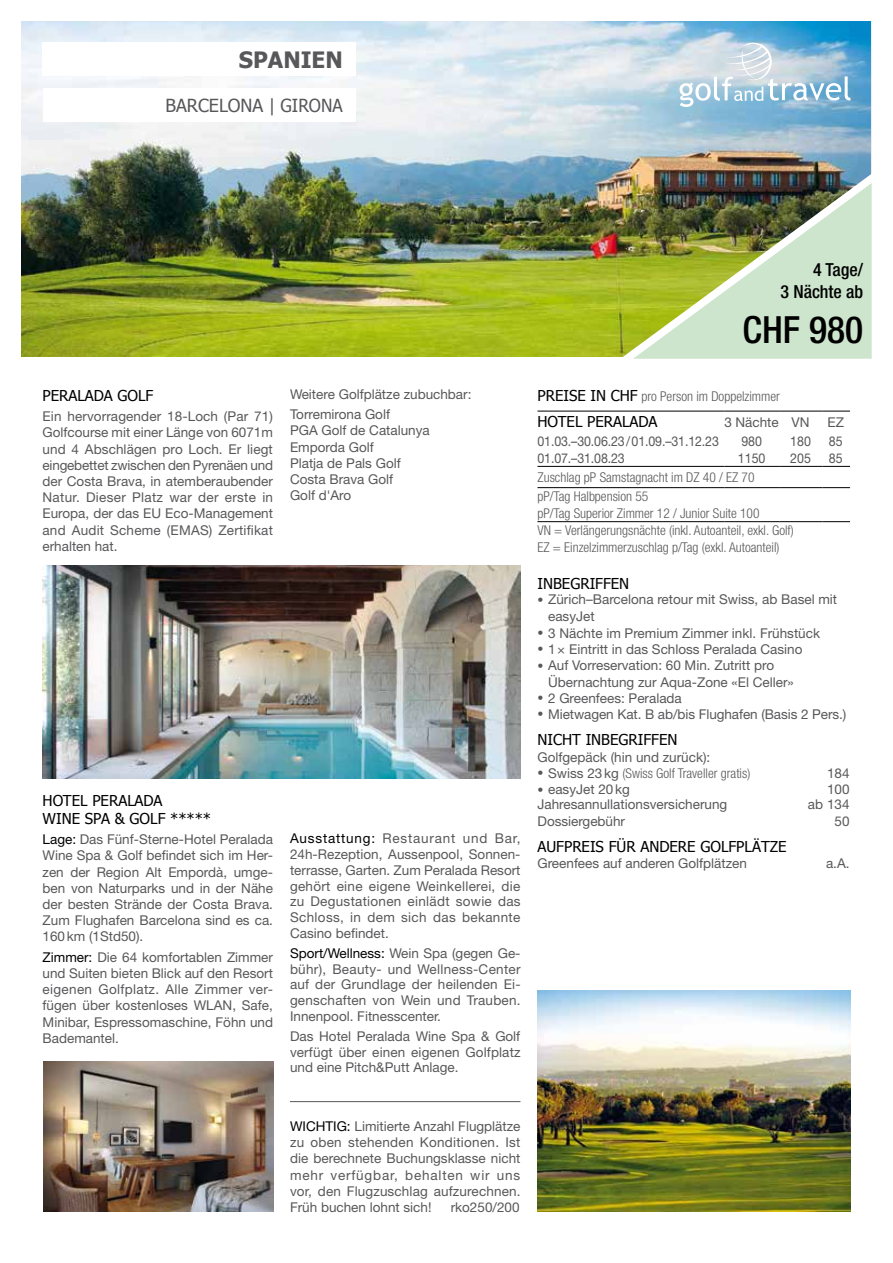
<style>
.page{position:relative;width:893px;height:1263px;background:#fff}
.page>*{position:absolute;margin:0;border:0;box-sizing:border-box;transform-origin:0 0}
.t1{font:500 condensed 37.5px "Helvetica Neue LT Pro";color:#000}
.t2{font:700 22.5px "Tahoma";color:#58585a}
.t3{font:18px "Tahoma";color:#58585a}
.t4{font:500 condensed 18px/21.6px "Helvetica Neue LT Pro";color:#000;text-align:right}
.t5{font:15px/18px "Tahoma";color:#000}
.t6{font:13.5px/16.2px "Helvetica Neue LT Pro";color:#58585a;text-align:justify}
.t7{font:300 condensed 13.5px/19.5px "Helvetica Neue LT Pro";color:#58585a}
.t8{font:13.5px "Helvetica Neue LT Pro";color:#58585a;scale:.92 1}
.s1{color:#000}
.s2{font-family:"Tahoma";font-weight:400;font-stretch:normal;font-size:15px;color:#000}
.s3{font-size:12px}
.s4{font-weight:400;font-stretch:normal;font-size:12px}
.s5{font-weight:400;font-stretch:normal}
</style>
<div class="page">
<img style="left:21px;top:21px;width:850px;height:336px">
<img style="left:43px;top:566px;width:477px;height:212px">
<img style="left:43px;top:1061px;width:231px;height:151px">
<svg style="left:679px;top:43px;width:171px;height:63px;background:#b5d0e0"></svg>
<img style="left:611px;top:161px;width:261px;height:198px">
<hr style="left:537px;top:411px;width:188px;height:1px;background:#000">
<hr style="left:725px;top:411px;width:55px;height:1px;background:#000">
<hr style="left:780px;top:411px;width:42px;height:1px;background:#000">
<svg style="left:822px;top:411px;width:28px;height:1px"></svg>
<hr style="left:537px;top:466px;width:188px;height:1px;background:#000">
<hr style="left:725px;top:466px;width:55px;height:1px;background:#000">
<hr style="left:780px;top:466px;width:42px;height:1px;background:#000">
<svg style="left:822px;top:466px;width:28px;height:1px"></svg>
<hr style="left:537px;top:487px;width:188px;height:1px;background:#000">
<hr style="left:725px;top:487px;width:55px;height:1px;background:#000">
<hr style="left:780px;top:487px;width:42px;height:1px;background:#000">
<svg style="left:822px;top:487px;width:28px;height:1px"></svg>
<hr style="left:537px;top:521px;width:188px;height:1px;background:#000">
<hr style="left:725px;top:521px;width:55px;height:1px;background:#000">
<hr style="left:780px;top:521px;width:42px;height:1px;background:#000">
<svg style="left:822px;top:521px;width:28px;height:1px"></svg>
<hr style="left:290px;top:1101px;width:230px;height:1px;background:#58585a">
<div style="left:42px;top:43px;width:313px;height:33px;background:#fff"></div>
<div style="left:43px;top:89px;width:312px;height:33px;background:#fff"></div>
<img style="left:537px;top:990px;width:313px;height:222px">
<h2 class="t2" style="left:239px;top:44px;width:105px">SPANIEN</h2>
<h3 class="t3" style="left:165px;top:94px;width:179px">BARCELONA | GIRONA</h3>
<h3 class="t4" style="left:780px;top:259px;width:84px">4 Tage/<br>3 Nächte ab</h3>
<h1 class="t1" style="left:742px;top:307px;width:122px">CHF 980</h1>
<p class="t5" style="left:43px;top:385px;width:112px">PERALADA GOLF</p>
<p class="t6" style="left:43px;top:408px;width:232px">Ein hervorragender 18-Loch (Par 71)<br>Golfcourse mit einer Länge von 6071m und 4 Abschlägen pro Loch. Er liegt eingebettet zwischen den Pyrenäen und der Costa Brava, in atemberaubender Natur. Dieser Platz war der erste in Europa, der das EU Eco-Management and Audit Scheme (EMAS) Zertifikat erhalten hat.</p>
<p class="t5" style="left:43px;top:790px;width:170px">HOTEL PERALADA<br>WINE SPA &amp; GOLF *****</p>
<p class="t6" style="left:43px;top:831px;width:232px"><span class="s1">Lage:</span> Das Fünf-Sterne-Hotel Peralada Wine Spa &amp; Golf befindet sich im Her&shy;zen der Region Alt Empordà, umge&shy;ben von Naturparks und in der Nähe der besten Strände der Costa Brava.<br>Zum Flughafen Barcelona sind es ca.<br>160km (1Std50).</p>
<p class="t6" style="left:43px;top:948px;width:232px"><span class="s1">Zimmer:</span> Die 64 komfortablen Zimmer und Suiten bieten Blick auf den Resort eigenen Golfplatz. Alle Zimmer ver&shy;fügen über kostenloses WLAN, Safe, Minibar, Espressomaschine, Föhn und Bademantel.</p>
<p class="t6" style="left:290px;top:383px;width:183px;line-height:20.4px">Weitere Golfplätze zubuchbar:<br>Torremirona Golf</p>
<p class="t6" style="left:290px;top:422px;width:141px;text-align:left">PGA Golf de Catalunya<br>Emporda Golf<br>Platja de Pals Golf<br>Costa Brava Golf<br>Golf d'Aro</p>
<p class="t6" style="left:290px;top:830px;width:232px;line-height:15.8px"><span class="s1">Ausstattung:</span> Restaurant und Bar, 24h-Rezeption, Aussenpool, Sonnen&shy;terrasse, Garten. Zum Peralada Resort gehört eine eigene Weinkellerei, die zu Degustationen einlädt sowie das Schloss, in dem sich das bekannte Casino befindet.</p>
<p class="t6" style="left:290px;top:945px;width:232px;line-height:15.8px"><span class="s1">Sport/Wellness:</span> Wein Spa (gegen Ge&shy;bühr), Beauty- und Wellness-Center auf der Grundlage der heilenden Ei&shy;genschaften von Wein und Trauben.<br>Innenpool. Fitnesscenter.</p>
<p class="t6" style="left:290px;top:1028px;width:232px;line-height:15.8px">Das Hotel Peralada Wine Spa &amp; Golf verfügt über einen eigenen Golfplatz und eine Pitch&amp;Putt Anlage.</p>
<p class="t7" style="left:537px;top:386px;width:244px"><span class="s2">PREISE IN CHF</span> pro Person im Doppelzimmer</p>
<p class="t5" style="left:537px;top:412px;width:122px">HOTEL PERALADA</p>
<p class="t6" style="left:725px;top:413px;width:86px">3 Nächte VN</p>
<p class="t6" style="left:827px;top:413px;width:18px">EZ</p>
<p class="t8" style="left:537px;top:432px;width:199px">01.03.–30.06.23/01.09.–31.12.23</p>
<p class="t8" style="left:741px;top:432px;width:24px">980</p>
<p class="t8" style="left:790px;top:432px;width:24px">180</p>
<p class="t8" style="left:829px;top:432px;width:17px">85</p>
<p class="t8" style="left:537px;top:450px;width:96px">01.07.–31.08.23</p>
<p class="t8" style="left:738px;top:450px;width:32px">1150</p>
<p class="t8" style="left:790px;top:450px;width:24px">205</p>
<p class="t8" style="left:829px;top:450px;width:17px">85</p>
<p class="t7" style="left:537px;top:467px;width:219px">Zuschlag pP Samstagnacht im DZ 40 / EZ 70 pP/Tag Halbpension 55</p>
<p class="t7" style="left:537px;top:504px;width:258px;line-height:17.7px">pP/Tag Superior Zimmer 12 / Junior Suite 100<br>VN = Verlängerungsnächte (inkl. Autoanteil, exkl. Golf)</p>
<p class="t7" style="left:537px;top:537px;width:243px">EZ = Einzelzimmerzuschlag p/Tag (exkl. Autoanteil)</p>
<p class="t5" style="left:537px;top:573px;width:93px">INBEGRIFFEN</p>
<p class="t6" style="left:548px;top:591px;width:291px;text-indent:-11px"><span class="s3">•</span> Zürich–Barcelona retour mit Swiss, ab Basel mit easyJet</p>
<p class="t6" style="left:537px;top:624px;width:284px"><span class="s3">•</span> 3 Nächte im Premium Zimmer inkl. Frühstück</p>
<p class="t6" style="left:537px;top:641px;width:266px"><span class="s3">•</span> 1× Eintritt in das Schloss Peralada Casino</p>
<p class="t6" style="left:548px;top:657px;width:247px;text-indent:-11px"><span class="s3">•</span> Auf Vorreservation: 60 Min. Zutritt pro<br>Übernachtung zur Aqua-Zone «El Celler»</p>
<p class="t6" style="left:537px;top:690px;width:146px"><span class="s3">•</span> 2 Greenfees: Peralada</p>
<p class="t6" style="left:537px;top:705px;width:310px"><span class="s3">•</span> Mietwagen Kat. B ab/bis Flughafen (Basis 2 Pers.)</p>
<p class="t5" style="left:537px;top:730px;width:142px">NICHT INBEGRIFFEN</p>
<p class="t6" style="left:537px;top:748px;width:174px">Golfgepäck (hin und zurück):</p>
<p class="t7" style="left:537px;top:763px;width:214px"><span class="s4">•</span> <span class="s5">Swiss 23kg</span> (Swiss Golf Traveller gratis)</p>
<p class="t6" style="left:827px;top:764px;width:24px">184</p>
<p class="t6" style="left:537px;top:781px;width:94px"><span class="s3">•</span> easyJet 20kg</p>
<p class="t6" style="left:827px;top:781px;width:24px">100</p>
<p class="t6" style="left:537px;top:796px;width:191px">Jahresannullationsversicherung</p>
<p class="t6" style="left:808px;top:796px;width:43px">ab 134</p>
<p class="t6" style="left:537px;top:812px;width:89px">Dossiergebühr</p>
<p class="t6" style="left:834px;top:812px;width:17px">50</p>
<p class="t5" style="left:537px;top:837px;width:251px">AUFPREIS FÜR ANDERE GOLFPLÄTZE</p>
<p class="t6" style="left:537px;top:855px;width:211px">Greenfees auf anderen Golfplätzen</p>
<p class="t6" style="left:826px;top:855px;width:25px">a.A.</p>
<p class="t6" style="left:290px;top:1118px;width:232px"><span class="s1">WICHTIG:</span> Limitierte Anzahl Flugplätze zu oben stehenden Konditionen. Ist die berechnete Buchungsklasse nicht mehr verfügbar, behalten wir uns vor, den Flugzuschlag aufzurechnen.<br>Früh buchen lohnt sich!</p>
<p class="t6" style="left:451px;top:1199px;width:70px">rko250/200</p>
</div>
